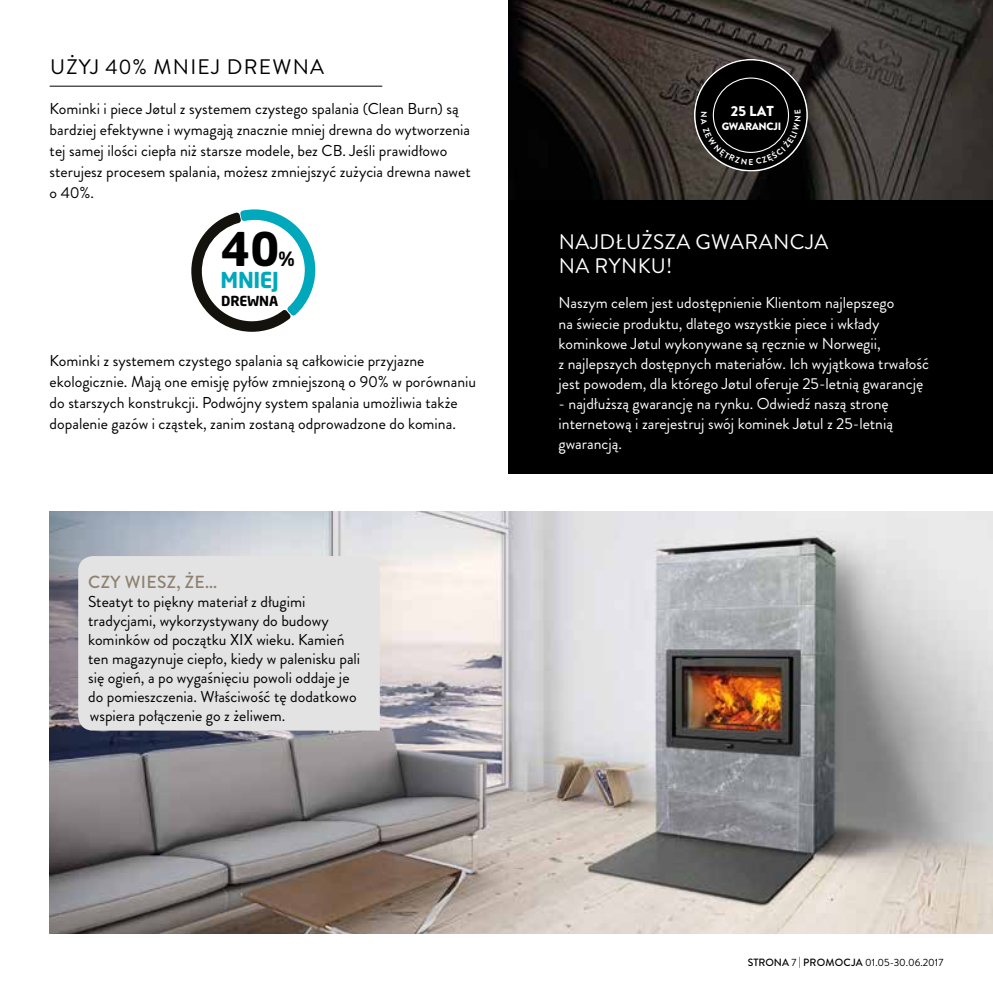
<style>
.page{position:relative;width:993px;height:993px;background:#fff}
.page>*{position:absolute;margin:0;border:0;box-sizing:border-box;transform-origin:0 0}
.t1{font:700 45.85px "Neo Sans W1 G";color:#000}
.t2{font:700 21.7px "Neo Sans W1 G";letter-spacing:-.015em;color:#00a8bc}
.t3{font:21px/24.5px "Brandon Grotesque";letter-spacing:.02em;color:#fff}
.t4{font:21px "Brandon Grotesque";color:#000}
.t5{font:700 19.43px "Neo Sans W1 G";color:#000}
.t6{font:500 17.5px "Brandon Grotesque";letter-spacing:.02em;color:#8e806f}
.t7{font:15.75px/21px "Brandon Grotesque";color:#000}
.t8{font:15.75px/20.1px "Brandon Grotesque";color:#fff}
.t9{font:900 14.35px "Brandon Grotesque";color:#fff}
.t10{font:700 13.65px "Neo Sans W1 G";letter-spacing:-.01em;color:#000}
.t11{font:900 10.67px "Brandon Grotesque";letter-spacing:-.03em;color:#fff}
.t12{font:10.5px "Brandon Grotesque";color:#000}
.s1{font-weight:500}
</style>
<div class="page">
<img style="left:50px;top:511px;width:942px;height:422px">
<div style="left:508px;top:199px;width:484px;height:275px;background:#000"></div>
<img style="left:508px;top:0;width:484px;height:199px">
<hr style="left:50px;top:86px;width:332px;height:1px;background:#000">
<svg style="left:191px;top:209px;width:124px;height:123px"></svg>
<div style="left:78px;top:556px;width:301px;height:174px;background:#e3e3e3"></div>
<svg style="left:693px;top:59px;width:114px;height:112px;background:#191817"></svg>
<h3 class="t4" style="left:50px;top:53px;width:275px">UŻYJ 40% MNIEJ DREWNA</h3>
<p class="t7" style="left:50px;top:98px;width:410px">Kominki i piece Jøtul z systemem czystego spalania (Clean Burn) są</p>
<p class="t7" style="left:50px;top:119px;width:422px">bardziej efektywne i wymagają znacznie mniej drewna do wytworzenia tej samej ilości ciepła niż starsze modele, bez CB. Jeśli prawidłowo sterujesz procesem spalania, możesz zmniejszyć zużycia drewna nawet o 40%.</p>
<h1 class="t1" style="left:220px;top:219px;width:61px">40</h1>
<p class="t5" style="left:278px;top:246px;width:18px">%</p>
<h2 class="t2" style="left:220px;top:266px;width:60px">MNIEJ</h2>
<p class="t10" style="left:221px;top:292px;width:59px">DREWNA</p>
<p class="t7" style="left:50px;top:350px;width:428px">Kominki z systemem czystego spalania są całkowicie przyjazne ekologicznie. Mają one emisję pyłów zmniejszoną o 90% w porównaniu do starszych konstrukcji. Podwójny system spalania umożliwia także dopalenie gazów i cząstek, zanim zostaną odprowadzone do komina.</p>
<p class="t6" style="left:88px;top:570px;width:130px">CZY WIESZ, ŻE...</p>
<p class="t7" style="left:88px;top:592px;width:273px;line-height:18.9px">Steatyt to piękny materiał z długimi tradycjami, wykorzystywany do budowy kominków od początku XIX wieku. Kamień ten magazynuje ciepło, kiedy w palenisku pali się ogień, a po wygaśnięciu powoli oddaje je do pomieszczenia. Właściwość tę dodatkowo wspiera połączenie go z żeliwem.</p>
<p class="t9" style="left:730px;top:101px;width:44px">25 LAT</p>
<p class="t11" style="left:721px;top:118px;width:61px">GWARANCJI</p>
<h3 class="t3" style="left:558px;top:229px;width:271px">NAJDŁUŻSZA GWARANCJA<br>NA RYNKU!</h3>
<p class="t8" style="left:558px;top:293px;width:372px">Naszym celem jest udostępnienie Klientom najlepszego<br>na świecie produktu, dlatego wszystkie piece i wkłady kominkowe Jøtul wykonywane są ręcznie w Norwegii,<br>z najlepszych dostępnych materiałów. Ich wyjątkowa trwałość jest powodem, dla którego Jøtul oferuje 25-letnią gwarancję</p>
<p class="t8" style="left:558px;top:394px;width:336px">- najdłuższą gwarancję na rynku. Odwiedź naszą stronę internetową i zarejestruj swój kominek Jøtul z 25-letnią gwarancją.</p>
<p class="t12" style="left:747px;top:954px;width:197px"><span class="s1">STRONA</span> 7 | <span class="s1">PROMOCJA</span> 01.05-30.06.2017</p>
</div>
